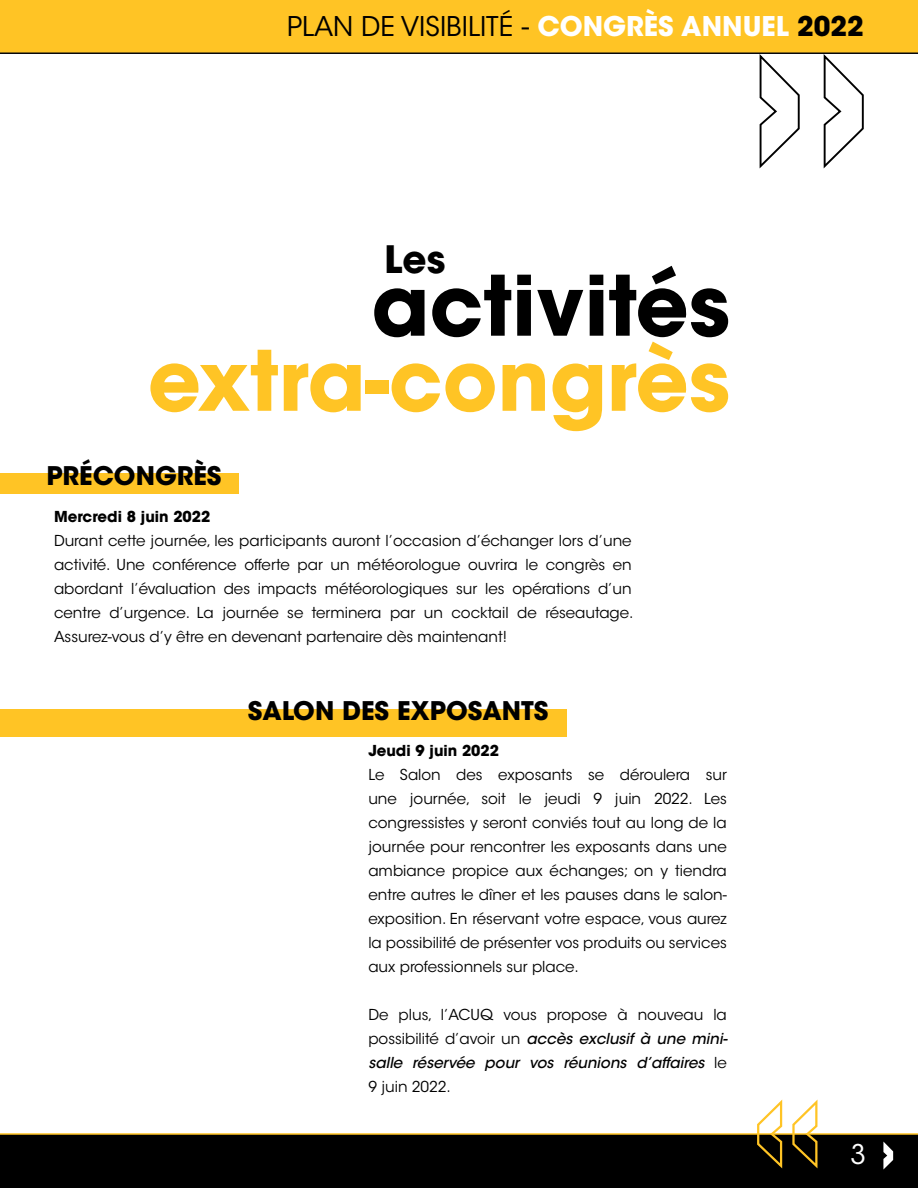
<style>
.page{position:relative;width:918px;height:1188px;background:#fff}
.page>*{position:absolute;margin:0;border:0;box-sizing:border-box;transform-origin:0 0}
.t1{font:700 82.5px "ITC Avant Garde Std";color:#ffc425}
.t2{font:700 82.5px "ITC Avant Garde Std";color:#000}
.t3{font:700 37.5px "ITC Avant Garde Std";color:#000}
.t4{font:27px "ITC Avant Garde Std";color:#000}
.t5{font:27px "ITC Avant Garde Std";color:#fff}
.t6{font:700 25.5px "ITC Avant Garde Std";color:#000}
.t7{font:15px/24px "ITC Avant Garde Std";color:#000;text-align:justify}
.t8{font:700 15px "ITC Avant Garde Std";color:#000}
.s1{font-weight:700;color:#fff}
.s2{font-weight:700}
.s3{font-weight:500;font-style:italic}
</style>
<div class="page">
<div style="left:0;top:1134px;width:918px;height:54px;background:#000"></div>
<hr style="left:0;top:1133px;width:918px;height:2px;background:#ffc425">
<div style="left:0;top:0;width:918px;height:54px;background:#ffc425"></div>
<hr style="left:0;top:52px;width:918px;height:2px;background:#06070c">
<svg style="left:756px;top:1099px;width:64px;height:70px"></svg>
<svg style="left:883px;top:1142px;width:10px;height:28px"></svg>
<svg style="left:758px;top:52px;width:107px;height:117px"></svg>
<div style="left:0;top:474px;width:239px;height:20px;background:#ffc425"></div>
<div style="left:0;top:709px;width:567px;height:28px;background:#ffc425"></div>
<h3 class="t4" style="left:287px;top:10px;width:578px">PLAN DE VISIBILITÉ - <span class="s1">CONGRÈS ANNUEL</span> <span class="s2">2022</span></h3>
<h2 class="t3" style="left:384px;top:235px;width:63px">Les</h2>
<h1 class="t2" style="left:371px;top:252px;width:360px">activités</h1>
<h1 class="t1" style="left:148px;top:327px;width:584px">extra-congrès</h1>
<h3 class="t6" style="left:46px;top:459px;width:177px">PRÉCONGRÈS</h3>
<p class="t8" style="left:54px;top:507px;width:158px">Mercredi 8 juin 2022</p>
<p class="t7" style="left:54px;top:529px;width:581px">Durant cette journée, les participants auront l’occasion d’échanger lors d’une activité. Une conférence offerte par un météorologue ouvrira le congrès en abordant l’évaluation des impacts météorologiques sur les opérations d’un centre d’urgence. La journée se terminera par un cocktail de réseautage.<br>Assurez-vous d’y être en devenant partenaire dès maintenant!</p>
<h3 class="t6" style="left:248px;top:694px;width:302px">SALON DES EXPOSANTS</h3>
<p class="t8" style="left:368px;top:740px;width:132px">Jeudi 9 juin 2022</p>
<p class="t7" style="left:368px;top:762px;width:360px">Le Salon des exposants se déroulera sur une journée, soit le jeudi 9 juin 2022. Les congressistes y seront conviés tout au long de la journée pour rencontrer les exposants dans une ambiance propice aux échanges; on y tiendra entre autres le dîner et les pauses dans le salon&shy;exposition. En réservant votre espace, vous aurez la possibilité de présenter vos produits ou services aux professionnels sur place.</p>
<p class="t7" style="left:368px;top:1002px;width:361px">De plus, l’ACUQ vous propose à nouveau la possibilité d’avoir un <span class="s3">accès exclusif à une mini&shy;salle réservée pour vos réunions d’affaires</span> le 9 juin 2022.</p>
<h3 class="t5" style="left:851px;top:1138px;width:17px">3</h3>
</div>
